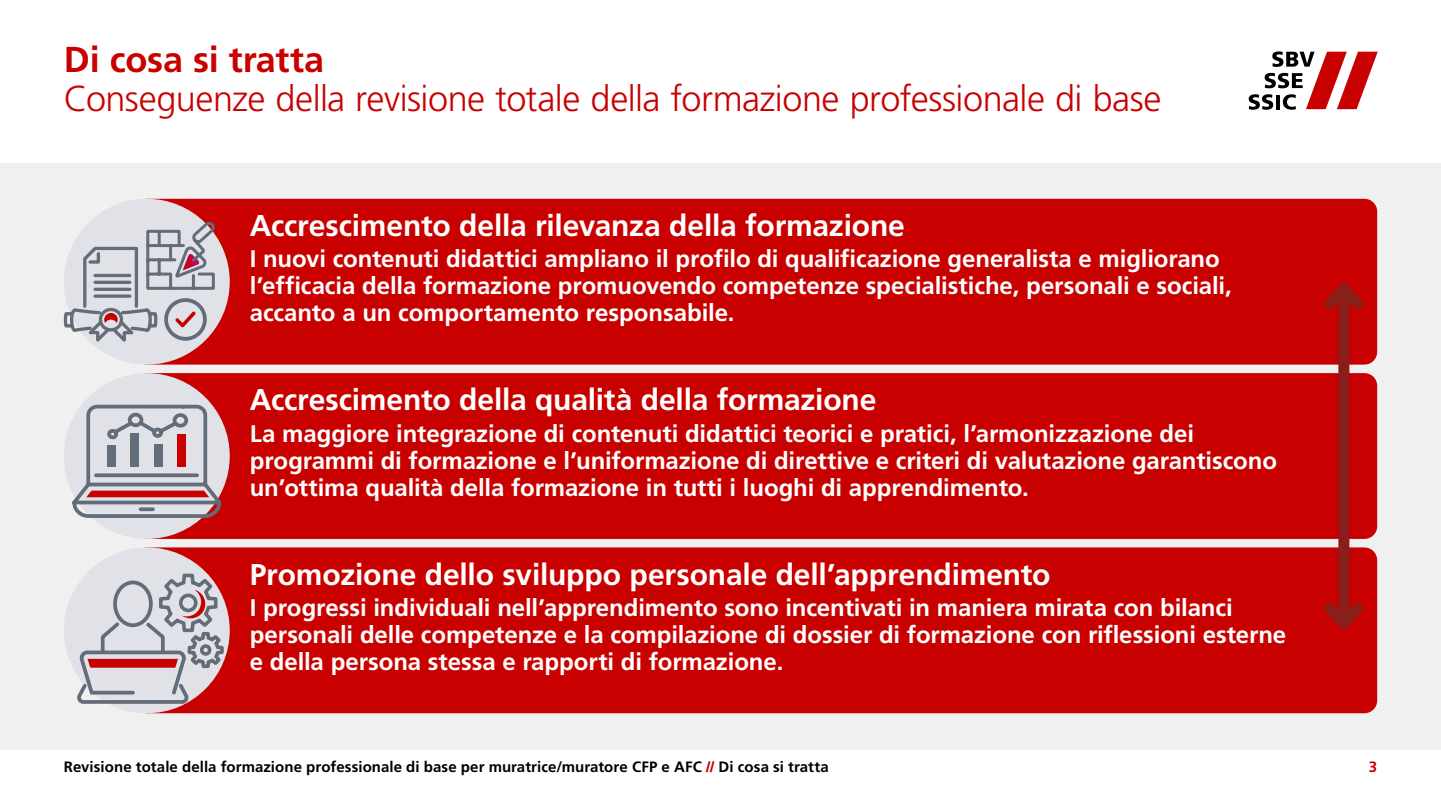
<style>
.page{position:relative;width:1441px;height:810px;background:#fff}
.page>*{position:absolute;margin:0;border:0;box-sizing:border-box;transform-origin:0 0}
.Folientitel_2__Hierarchie__IT{font:300 36px "Frutiger LT Pro";letter-spacing:-.015em;color:#c80000}
.Folientitel__IT{font:700 36px "Frutiger LT Pro";letter-spacing:-.005em;color:#c80000}
.Titel_Kästchen__gross___IT{font:700 30px "Frutiger LT Pro";letter-spacing:-.005em;color:#fff}
.Text_Kästchen__gross___IT{font:700 24px/27px "Frutiger LT Pro";letter-spacing:-.005em;color:#fff}
.t1{font:700 15px "Frutiger LT Pro";letter-spacing:.005em;color:#000}
.t2{font:700 15px "Frutiger LT Pro";color:#c80000}
.s1{font-weight:900;color:#c80000}
</style>
<div class="page">
<div style="left:0;top:163px;width:1440px;height:586px;background:#f0f0f0"></div>
<svg style="left:1248px;top:51px;width:129px;height:59px"></svg>
<div style="left:135px;top:199px;width:1241px;height:166px;background:#c80000;border-radius:13px"></div>
<div style="left:135px;top:373px;width:1241px;height:166px;background:#c80000;border-radius:13px"></div>
<div style="left:135px;top:547px;width:1241px;height:166px;background:#c80000;border-radius:13px"></div>
<div style="left:64px;top:373px;width:166px;height:166px;background:#e0e2e7;border-radius:50%"></div>
<div style="left:64px;top:547px;width:166px;height:166px;background:#e0e2e7;border-radius:50%"></div>
<svg style="left:1324px;top:282px;width:38px;height:348px"></svg>
<svg style="left:74px;top:572px;width:152px;height:134px"></svg>
<svg style="left:66px;top:403px;width:161px;height:117px"></svg>
<div style="left:64px;top:199px;width:166px;height:166px;background:#e0e2e7;border-radius:50%"></div>
<svg style="left:63px;top:219px;width:155px;height:129px"></svg>
<p class="Folientitel__IT" style="left:64px;top:38px;width:262px">Di cosa si tratta</p>
<p class="Folientitel_2__Hierarchie__IT" style="left:64px;top:77px;width:1099px">Conseguenze della revisione totale della formazione professionale di base</p>
<p class="Titel_Kästchen__gross___IT" style="left:250px;top:208px;width:656px">Accrescimento della rilevanza della formazione</p>
<p class="Text_Kästchen__gross___IT" style="left:250px;top:246px;width:983px">I nuovi contenuti didattici ampliano il profilo di qualificazione generalista e migliorano l’efficacia della formazione promuovendo competenze specialistiche, personali e sociali, accanto a un comportamento responsabile.</p>
<p class="Titel_Kästchen__gross___IT" style="left:250px;top:382px;width:628px">Accrescimento della qualità della formazione</p>
<p class="Text_Kästchen__gross___IT" style="left:250px;top:420px;width:1028px">La maggiore integrazione di contenuti didattici teorici e pratici, l’armonizzazione dei programmi di formazione e l’uniformazione di direttive e criteri di valutazione garantiscono un’ottima qualità della formazione in tutti i luoghi di apprendimento.</p>
<p class="Titel_Kästchen__gross___IT" style="left:250px;top:557px;width:802px">Promozione dello sviluppo personale dell’apprendimento</p>
<p class="Text_Kästchen__gross___IT" style="left:250px;top:594px;width:1037px">I progressi individuali nell’apprendimento sono incentivati in maniera mirata con bilanci personali delle competenze e la compilazione di dossier di formazione con riflessioni esterne e della persona stessa e rapporti di formazione.</p>
<p class="t1" style="left:64px;top:758px;width:766px">Revisione totale della formazione professionale di base per muratrice/muratore CFP e AFC <span class="s1">//</span> Di cosa si tratta</p>
<p class="t2" style="left:1368px;top:758px;width:10px">3</p>
</div>
